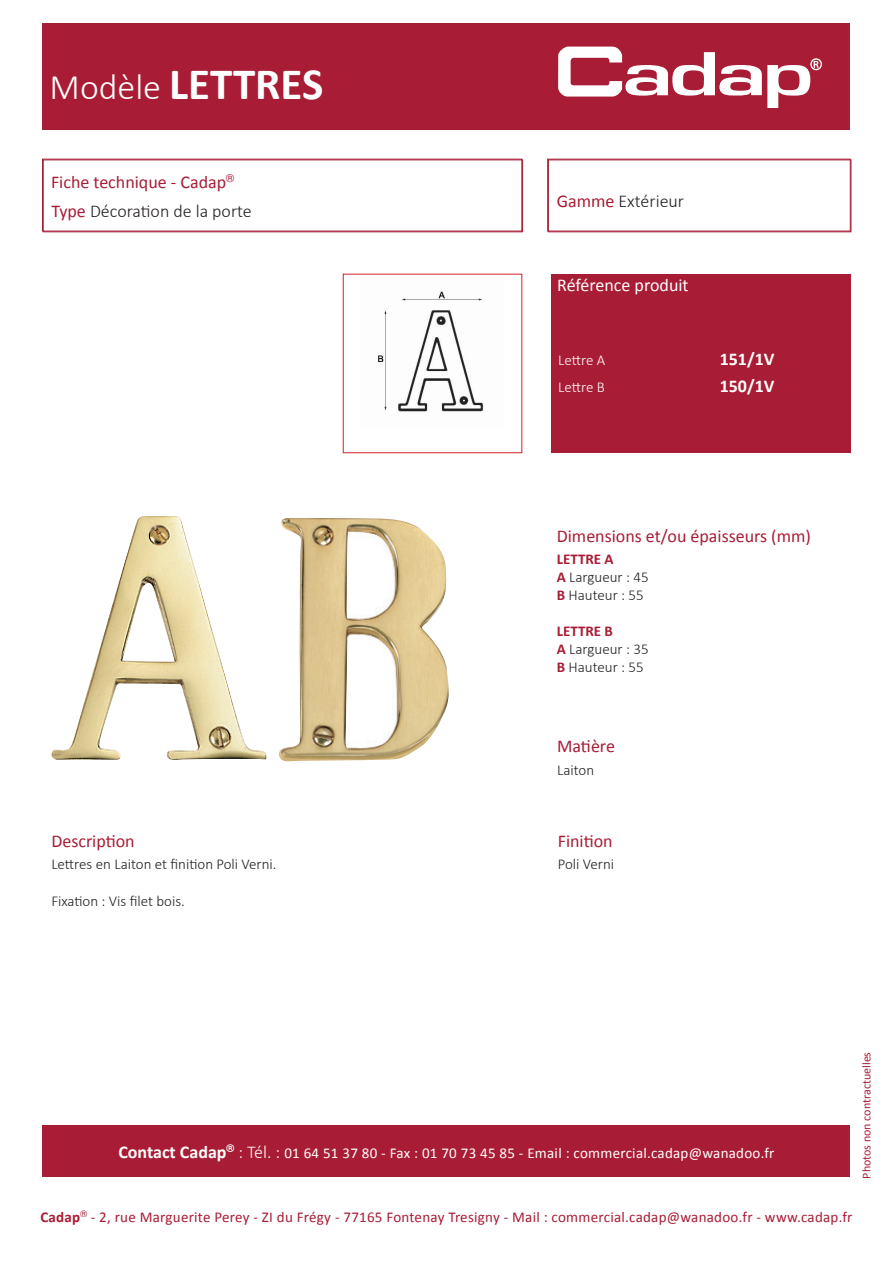
<style>
.page{position:relative;width:893px;height:1263px;background:#fff}
.page>*{position:absolute;margin:0;border:0;box-sizing:border-box;transform-origin:0 0}
.t1{font:700 45px "Calibri";color:#fff}
.t2{font:18px "Calibri";color:#a91c35}
.t3{font:300 18px "Calibri";color:#231f20}
.t4{font:18px "Calibri";color:#fff}
.t5{font:700 18px "Calibri";color:#fff}
.t6{font:300 15px/18px "Calibri";color:#231f20}
.t7{font:15px "Calibri";letter-spacing:.015em;color:#a91c35}
.t8{font:15px "Calibri";letter-spacing:.015em;color:#fff}
.t9{font:300 15px "Calibri";letter-spacing:-.005em;color:#fff}
.t10{font:12px "Calibri";color:#a91c35}
.s1{font-weight:300;font-size:36px}
.s2{font-weight:400;color:#a91c35}
.s3{font-weight:700;color:#a91c35}
.s4{font-weight:700;font-size:18px}
.s5{font-weight:300;font-size:18px}
.s6{font-weight:700}
</style>
<div class="page">
<div style="left:43px;top:23px;width:807px;height:106px;background:#a91c35"></div>
<svg style="left:558px;top:47px;width:264px;height:61px"></svg>
<div style="left:42px;top:159px;width:480px;height:72px;border:1px solid #a91c35"></div>
<div style="left:43px;top:1125px;width:807px;height:51px;background:#a91c35"></div>
<div style="left:547px;top:159px;width:303px;height:72px;border:1px solid #a91c35"></div>
<div style="left:551px;top:274px;width:299px;height:179px;background:#a91c35"></div>
<div style="left:43px;top:160px;width:480px;height:72px;border:1px solid #a91c35"></div>
<div style="left:548px;top:160px;width:303px;height:72px;border:1px solid #a91c35"></div>
<div style="left:343px;top:274px;width:179px;height:179px;border:1px solid #d1232a"></div>
<img style="left:51px;top:516px;width:398px;height:245px">
<img style="left:378px;top:291px;width:106px;height:121px">
<h1 class="t1" style="left:50px;top:55px;width:275px"><span class="s1">Modèle</span> LETTRES</h1>
<p class="t2" style="left:51px;top:171px;width:185px">Fiche technique - Cadap<sup>®</sup></p>
<p class="t3" style="left:51px;top:200px;width:202px"><span class="s2">Type</span> Décoration de la porte</p>
<p class="t2" style="left:51px;top:830px;width:85px">Description</p>
<p class="t6" style="left:51px;top:855px;width:227px">Lettres en Laiton et finition Poli Verni.</p>
<p class="t6" style="left:51px;top:891px;width:135px">Fixation : Vis filet bois.</p>
<p class="t3" style="left:557px;top:190px;width:129px"><span class="s2">Gamme</span> Extérieur</p>
<p class="t4" style="left:557px;top:274px;width:133px">Référence produit</p>
<p class="t9" style="left:558px;top:351px;width:49px">Lettre A</p>
<p class="t5" style="left:720px;top:348px;width:56px">151/1V</p>
<p class="t9" style="left:558px;top:378px;width:48px">Lettre B</p>
<p class="t5" style="left:720px;top:375px;width:56px">150/1V</p>
<p class="t2" style="left:557px;top:524px;width:256px">Dimensions et/ou épaisseurs (mm)</p>
<p class="t6" style="left:557px;top:550px;width:93px"><span class="s3">LETTRE A<br>A</span> Largueur : 45<br><span class="s3">B</span> Hauteur : 55</p>
<p class="t6" style="left:557px;top:622px;width:93px"><span class="s3">LETTRE B<br>A</span> Largueur : 35<br><span class="s3">B</span> Hauteur : 55</p>
<p class="t2" style="left:557px;top:735px;width:59px">Matière</p>
<p class="t6" style="left:557px;top:761px;width:39px">Laiton</p>
<p class="t2" style="left:558px;top:829px;width:56px">Finition</p>
<p class="t6" style="left:558px;top:855px;width:58px">Poli Verni</p>
<p class="t8" style="left:118px;top:1143px;width:658px"><span class="s4">Contact Cadap</span><sup>®</sup> <span class="s5">: Tél. :</span> 01 64 51 37 80 - Fax : 01 70 73 45 85 - Email : commercial.cadap@wanadoo.fr</p>
<p class="t10" style="left:859px;top:1179px;width:128px;rotate:-90deg">Photos non contractuelles</p>
<p class="t7" style="left:40px;top:1207px;width:814px"><span class="s6">Cadap</span><sup>®</sup> - 2, rue Marguerite Perey - ZI du Frégy - 77165 Fontenay Tresigny - Mail : commercial.cadap@wanadoo.fr - www.cadap.fr</p>
</div>
